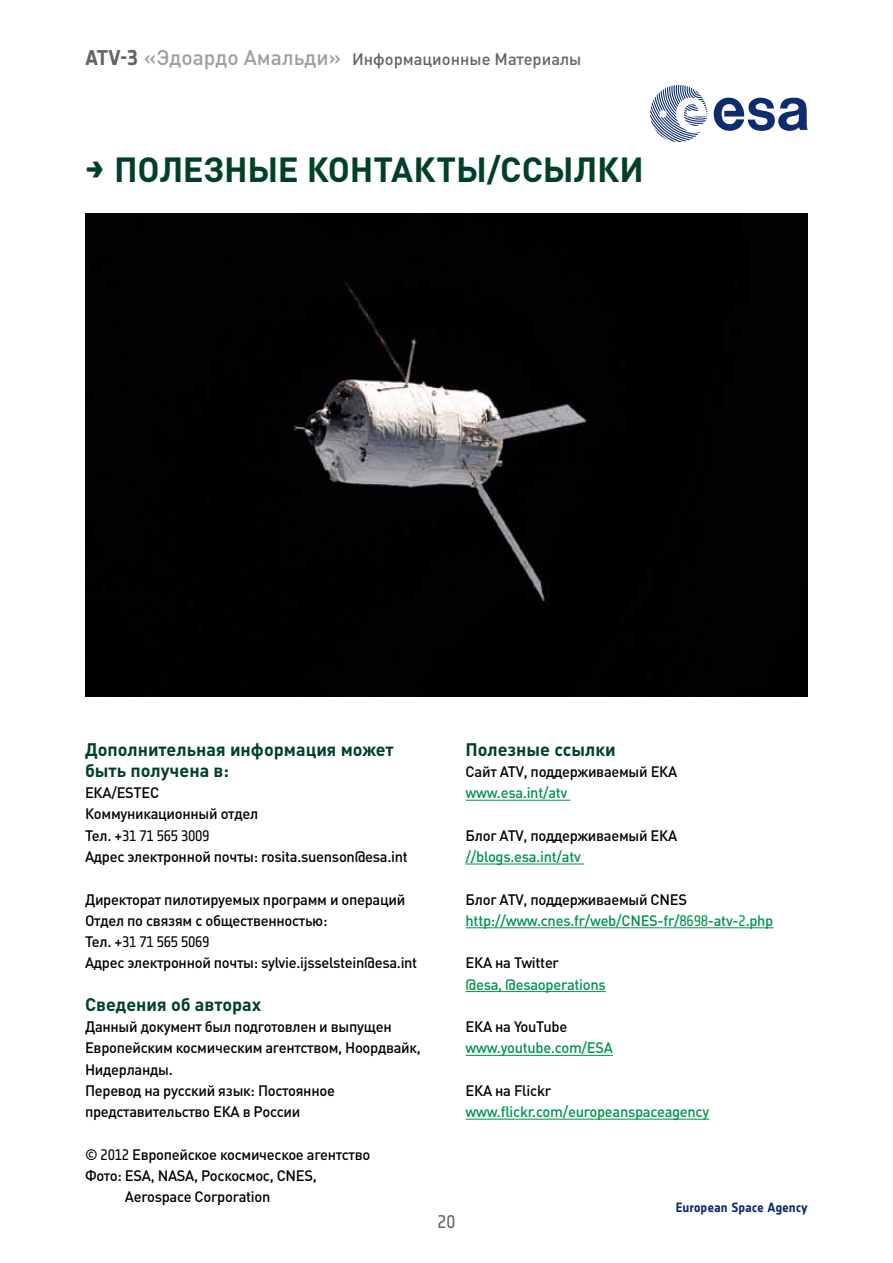
<style>
.page{position:relative;width:893px;height:1263px;background:#fff}
.page>*{position:absolute;margin:0;border:0;box-sizing:border-box;transform-origin:0 0}
.t1{font:700 34.5px "DIN Pro";letter-spacing:-.005em;color:#004125}
.t2{font:700 18px/21.3px "DIN Pro";color:#004125}
.t3{font:18px "Notes Esa";color:#636466}
.t4{font:500 16.5px "DIN Pro";color:#636466}
.t5{font:500 15px/21.3px "DIN Pro";letter-spacing:-.02em;color:#000}
.t6{font:500 15px "DIN Pro";letter-spacing:-.02em;color:#009449}
.t7{font:700 13.2px "Notes Esa";letter-spacing:-.005em;color:#0e2d6d}
.s1{font-family:"Notes Style Bold Tf";font-weight:400;font-size:21px}
.s2{font-family:"Notes Esa";font-weight:700;font-size:21px}
.s3{font-size:21px;color:#9d9fa2}
.s4{font-family:"Notes Esa"}
</style>
<div class="page">
<div style="left:85px;top:214px;width:723px;height:482px;background:#020202"></div>
<hr style="left:466px;top:800px;width:104px;height:1px;background:#009449">
<hr style="left:466px;top:864px;width:118px;height:1px;background:#009449">
<hr style="left:466px;top:927px;width:307px;height:1px;background:#009449">
<hr style="left:466px;top:991px;width:140px;height:1px;background:#009449">
<hr style="left:466px;top:1055px;width:147px;height:1px;background:#009449">
<hr style="left:466px;top:1119px;width:243px;height:1px;background:#009449">
<svg style="left:650px;top:85px;width:57px;height:57px"></svg>
<svg style="left:713px;top:97px;width:95px;height:34px"></svg>
<p class="t4" style="left:85px;top:49px;width:498px"><span class="s1">ATV-</span><span class="s2">3</span> <span class="s3">«Эдоардо Амальди»</span> Информационные Материалы</p>
<h1 class="t1" style="left:85px;top:146px;width:560px"><span class="s4">→</span> ПОЛЕЗНЫЕ КОНТАКТЫ/ССЫЛКИ</h1>
<p class="t2" style="left:85px;top:738px;width:310px">Дополнительная информация может быть получена в:</p>
<p class="t5" style="left:85px;top:782px;width:324px">ЕКА/ESTEC<br>Коммуникационный отдел<br>Тел. +31 71 565 3009<br>Адрес электронной почты: rosita.suenson@esa.int</p>
<p class="t5" style="left:85px;top:888px;width:334px">Директорат пилотируемых программ и операций Отдел по связям с общественностью:<br>Тел. +31 71 565 5069<br>Адрес электронной почты: sylvie.ijsselstein@esa.int</p>
<p class="t2" style="left:85px;top:993px;width:178px">Сведения об авторах</p>
<p class="t5" style="left:85px;top:1015px;width:337px">Данный документ был подготовлен и выпущен Европейским космическим агентством, Ноордвайк, Нидерланды.<br>Перевод на русский язык: Постоянное представительство ЕКА в России</p>
<p class="t5" style="left:85px;top:1143px;width:287px">© 2012 Европейское космическое агентство</p>
<p class="t5" style="left:85px;top:1164px;width:233px">Фото: ESA, NASA, Роскосмос, CNES,</p>
<p class="t5" style="left:125px;top:1186px;width:147px">Aerospace Corporation</p>
<p class="t2" style="left:466px;top:738px;width:152px">Полезные ссылки</p>
<p class="t5" style="left:466px;top:760px;width:213px">Сайт ATV, поддерживаемый ЕКА</p>
<p class="t6" style="left:466px;top:783px;width:103px">www.esa.int/atv</p>
<p class="t5" style="left:466px;top:824px;width:213px">Блог ATV, поддерживаемый ЕКА</p>
<p class="t6" style="left:466px;top:847px;width:117px">//blogs.esa.int/atv</p>
<p class="t5" style="left:466px;top:888px;width:223px">Блог ATV, поддерживаемый CNES</p>
<p class="t6" style="left:466px;top:911px;width:309px">http://www.cnes.fr/web/CNES-fr/8698-atv-2.php</p>
<p class="t5" style="left:466px;top:952px;width:95px">ЕКА на Twitter</p>
<p class="t6" style="left:466px;top:974px;width:142px">@esa, @esaoperations</p>
<p class="t5" style="left:466px;top:1015px;width:103px">ЕКА на YouTube</p>
<p class="t6" style="left:466px;top:1038px;width:149px">www.youtube.com/ESA</p>
<p class="t5" style="left:466px;top:1079px;width:87px">ЕКА на Flickr</p>
<p class="t6" style="left:466px;top:1102px;width:245px">www.flickr.com/europeanspaceagency</p>
<p class="t3" style="left:437px;top:1212px;width:19px">20</p>
<p class="t7" style="left:676px;top:1200px;width:133px">European Space Agency</p>
</div>
